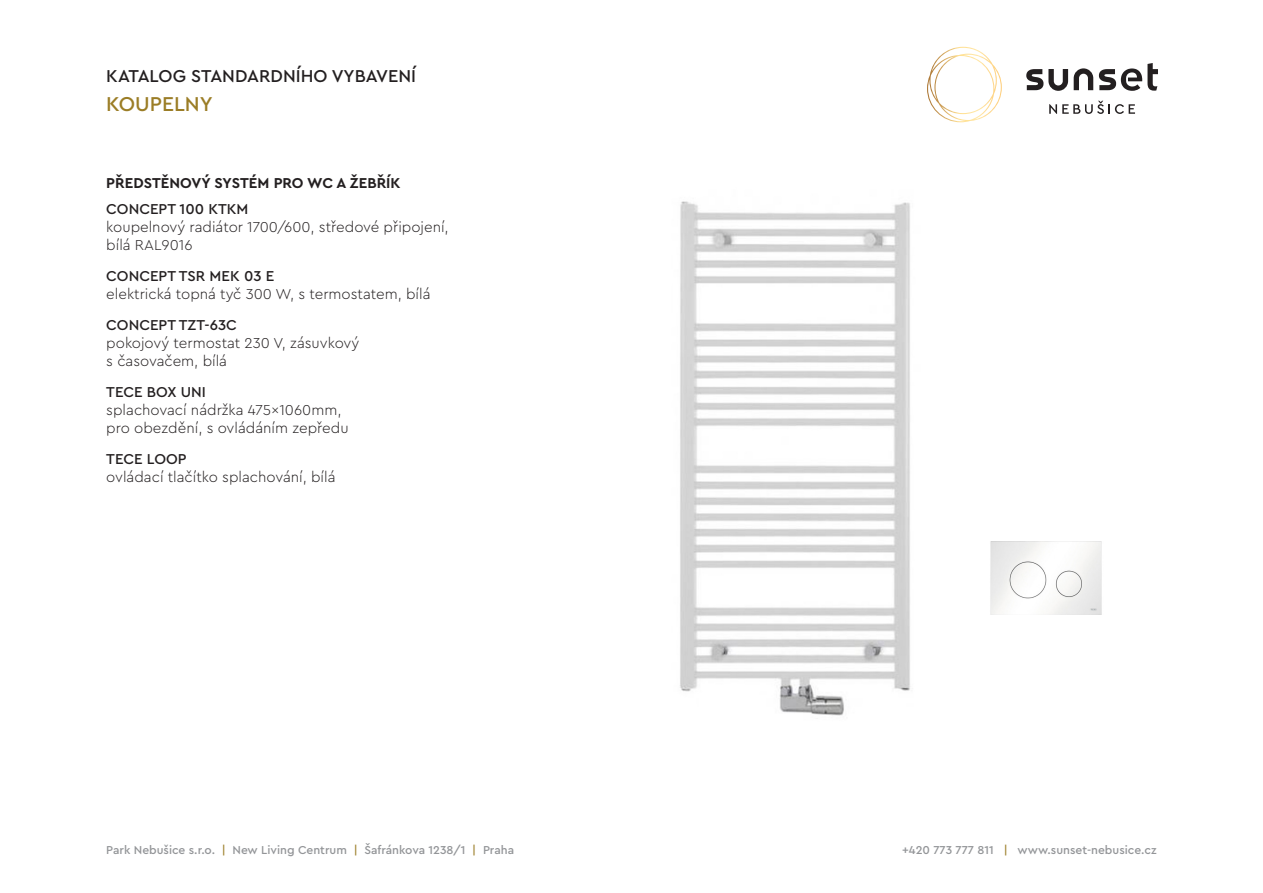
<style>
.page{position:relative;width:1263px;height:893px;background:#fff}
.page>*{position:absolute;margin:0;border:0;box-sizing:border-box;transform-origin:0 0}
.nadpis{font:500 21px "Cera Pro";color:#9b7d26}
.t1{font:500 18px "Cera Pro";color:#231f20}
.text{font:300 15px/18px "Cera Pro";color:#231f20}
.podnadpis{font:700 15px "Cera Pro";color:#231f20}
.text-2{font:500 15px "Cera Pro";color:#231f20}
.t2{font:500 12px "Cera Pro";color:#939598}
.s1{font-weight:500}
.s2{color:#9b7d26}
</style>
<div class="page">
<svg style="left:927px;top:47px;width:75px;height:75px"></svg>
<svg style="left:1074px;top:68px;width:19px;height:22px"></svg>
<svg style="left:1026px;top:69px;width:42px;height:22px"></svg>
<svg style="left:1099px;top:63px;width:59px;height:28px"></svg>
<svg style="left:1049px;top:101px;width:86px;height:13px"></svg>
<img style="left:680px;top:201px;width:231px;height:515px">
<img style="left:990px;top:542px;width:112px;height:72px">
<p class="t1" style="left:106px;top:64px;width:311px">KATALOG STANDARDNÍHO VYBAVENÍ</p>
<p class="nadpis" style="left:106px;top:90px;width:108px">KOUPELNY</p>
<p class="podnadpis" style="left:106px;top:173px;width:296px">PŘEDSTĚNOVÝ SYSTÉM PRO WC A ŽEBŘÍK</p>
<p class="text" style="left:106px;top:200px;width:344px"><span class="s1">CONCEPT 100 KTKM<br></span>koupelnový radiátor 1700/600, středové připojení, bílá RAL9016</p>
<p class="text" style="left:106px;top:267px;width:326px"><span class="s1">CONCEPT TSR MEK 03 E<br></span>elektrická topná tyč 300 W, s termostatem, bílá</p>
<p class="text" style="left:106px;top:315px;width:255px"><span class="s1">CONCEPT TZT-63C<br></span>pokojový termostat 230 V, zásuvkový s časovačem, bílá</p>
<p class="text-2" style="left:106px;top:382px;width:101px">TECE BOX UNI</p>
<p class="text" style="left:106px;top:400px;width:244px">splachovací nádržka 475x1060mm, pro obezdění, s ovládáním zepředu</p>
<p class="text" style="left:106px;top:449px;width:231px"><span class="s1">TECE LOOP<br></span>ovládací tlačítko splachování, bílá</p>
<p class="t2" style="left:106px;top:842px;width:409px">Park Nebušice s.r.o. <span class="s2">|</span> New Living Centrum <span class="s2">|</span> Šafránkova 1238/1 <span class="s2">|</span> Praha</p>
<p class="t2" style="left:902px;top:842px;width:256px">+420 773 777 811 <span class="s2">|</span> www.sunset-nebusice.cz</p>
</div>
